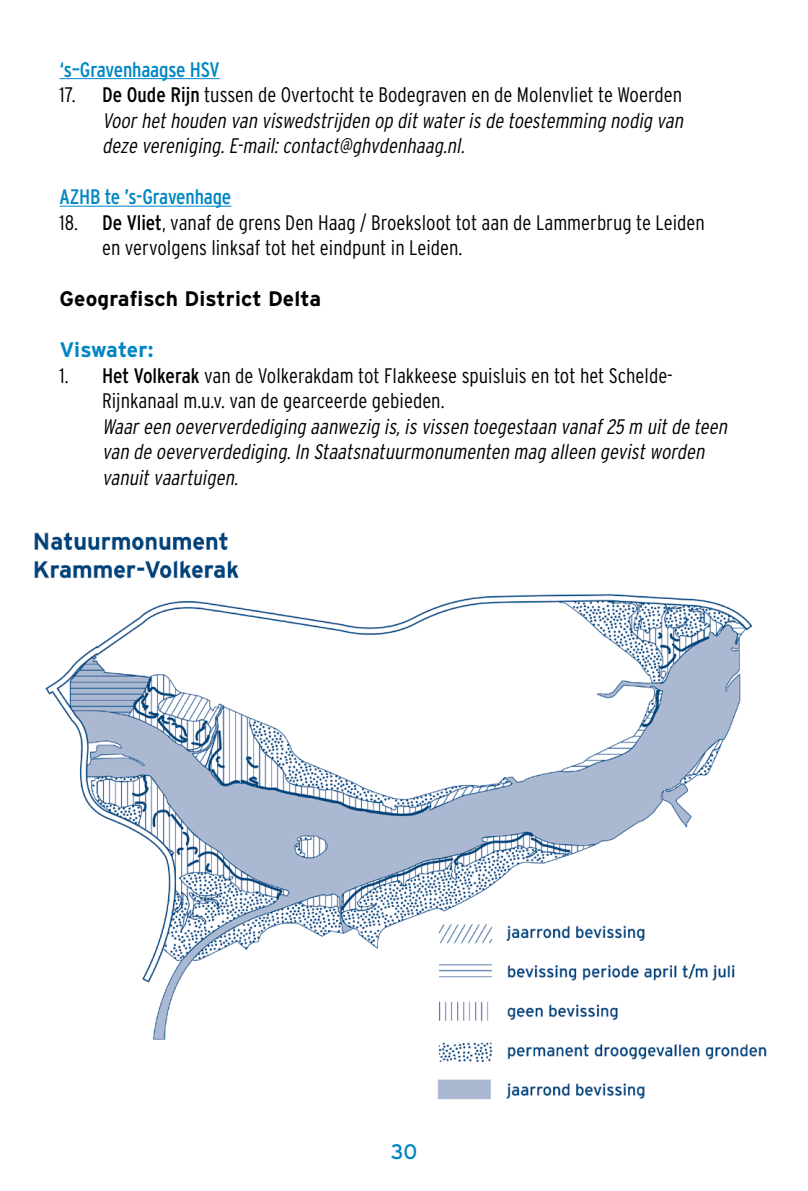
<style>
.page{position:relative;width:808px;height:1191px;background:#fff}
.page>*{position:absolute;margin:0;border:0;box-sizing:border-box;transform-origin:0 0}
.t1{font:italic 300 condensed 21px/25.5px "Interstate";color:#000}
.t2{font:300 condensed 21px/25.5px "Interstate";color:#000}
.t3{font:condensed 21px "Interstate";letter-spacing:-.01em;color:#0086c3}
.t4{font:700 21px "Interstate";letter-spacing:.005em;color:#000}
.t5{font:700 21px "Interstate";letter-spacing:-.01em;color:#0086c3}
.t6{font:21px "Interstate";color:#0086c3}
.s1{font-style:normal}
.s2{font-weight:400;font-style:normal}
.s3{font-weight:400}
</style>
<div class="page">
<hr style="left:60px;top:78px;width:160px;height:1px;background:#0086c3">
<hr style="left:60px;top:206px;width:171px;height:1px;background:#0086c3">
<img style="left:34px;top:532px;width:733px;height:568px">
<p class="t3" style="left:60px;top:57px;width:162px">‘s–Gravenhaagse HSV</p>
<p class="t1" style="left:102px;top:82px;width:587px;text-indent:-43px"><span class="s1">17.</span> <span class="s2">De Oude Rijn</span> <span class="s1">tussen de Overtocht te Bodegraven en de Molenvliet te Woerden<br></span>Voorhethouden van viswedstrijden op ditwateris de toestemming nodig van deze vereniging.E-mail:contact@ghvdenhaag.nl.</p>
<p class="t3" style="left:60px;top:185px;width:173px">AZHB te ’s-Gravenhage</p>
<p class="t2" style="left:102px;top:209px;width:604px;text-indent:-43px">18. <span class="s3">De Vliet</span>, vanaf de grens Den Haag / Broeksloot tot aan de Lammerbrug te Leiden en vervolgens linksaf tot het eindpunt in Leiden.</p>
<p class="t4" style="left:60px;top:287px;width:263px">Geografisch District Delta</p>
<p class="t5" style="left:60px;top:338px;width:95px">Viswater:</p>
<p class="t2" style="left:102px;top:362px;width:572px;text-indent:-43px">1. <span class="s3">Het Volkerak</span> van de Volkerakdam tot Flakkeese spuisluis en tot het Schelde-<br>Rijnkanaal m.u.v. van de gearceerde gebieden.</p>
<p class="t1" style="left:102px;top:413px;width:631px">Waareen oeververdediging aanwezig is,is vissen toegestaan vanaf25 m uitde teen van de oeververdediging.In Staatsnatuurmonumenten mag alleen gevistworden vanuitvaartuigen.</p>
<p class="t6" style="left:391px;top:1140px;width:28px">30</p>
</div>
